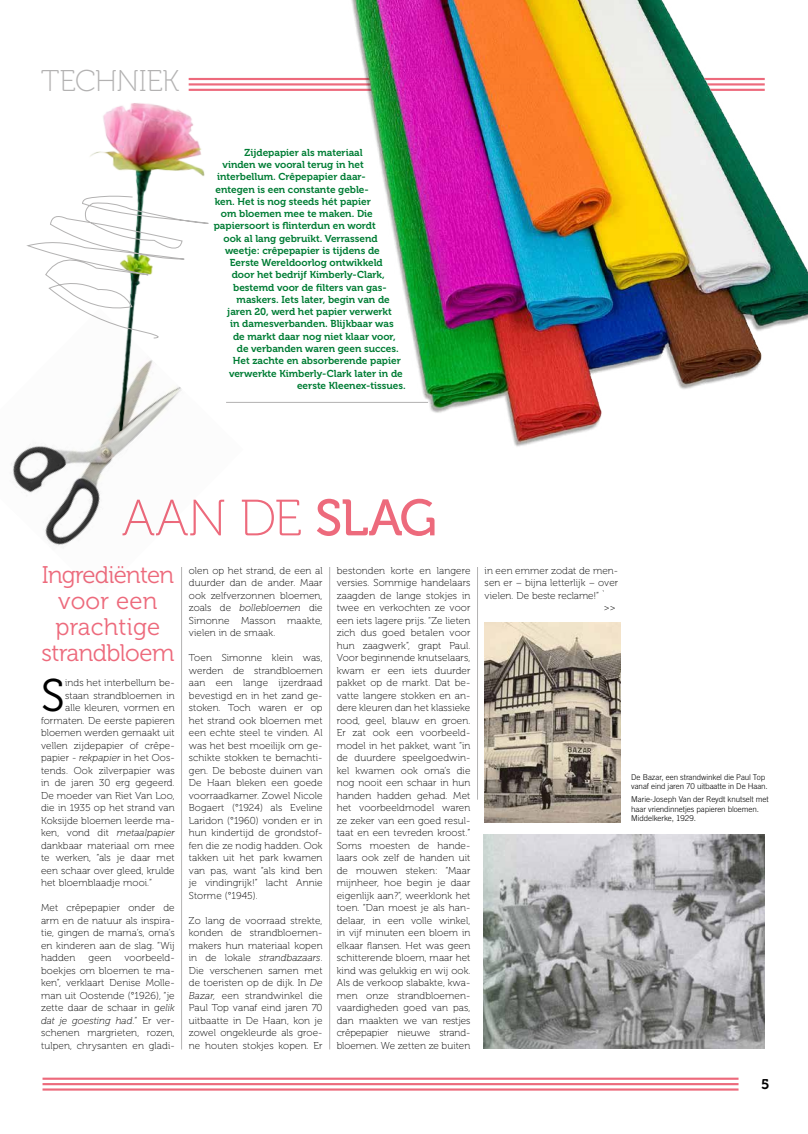
<style>
.page{position:relative;width:808px;height:1134px;background:#fff}
.page>*{position:absolute;margin:0;border:0;box-sizing:border-box;transform-origin:0 0}
.t1{font:51px "Museo 100";color:#ed6a7c}
.t2{font:45.6px "Museo 300";color:#000}
.t3{font:30px "Museo 100";letter-spacing:-.02em;color:#b3b2b2}
.t4{font:24px/26px "Museo 300";letter-spacing:-.02em;color:#ed6a7c;text-align:center}
.t5{font:14px "Museo 700";color:#000}
.t6{font:10px/12.5px "Museo 100";letter-spacing:.01em;color:#000;text-align:justify}
.t7{font:10px "Museo 700";color:#007d35}
.t8{font:italic 10px "Museo 100";letter-spacing:.01em;color:#000}
.t9{font:300 8px/9.6px "Trade Gothic";letter-spacing:-.01em;color:#000}
.s1{font-family:"Museo 500"}
.s2{font-style:italic}
.s3{font-style:normal}
</style>
<div class="page">
<hr style="left:43px;top:1078px;width:695px;height:2px;background:#ed6a7c">
<hr style="left:43px;top:1083px;width:695px;height:2px;background:#ed6a7c">
<hr style="left:43px;top:1088px;width:695px;height:3px;background:#ed6a7c">
<hr style="left:189px;top:78px;width:576px;height:2px;background:#ed6a7c">
<hr style="left:189px;top:83px;width:576px;height:3px;background:#ed6a7c">
<hr style="left:189px;top:89px;width:576px;height:2px;background:#ed6a7c">
<img style="left:349px;top:0;width:459px;height:447px">
<img style="left:90px;top:83px;width:130px;height:113px">
<svg style="left:26px;top:196px;width:183px;height:112px"></svg>
<img style="left:11px;top:308px;width:171px;height:238px">
<hr style="left:181px;top:567px;width:1px;height:482px;background:#b3b2b2">
<hr style="left:329px;top:567px;width:1px;height:482px;background:#b3b2b2">
<hr style="left:226px;top:402px;width:202px;height:1px;background:#b3b2b2">
<hr style="left:477px;top:567px;width:1px;height:233px;background:#b3b2b2">
<img style="left:483px;top:835px;width:282px;height:214px">
<img style="left:485px;top:623px;width:135px;height:200px">
<h3 class="t3" style="left:41px;top:65px;width:140px">TECHNIEK</h3>
<p class="t7" style="left:244px;top:147px;width:120px">Zijdepapier als materiaal</p>
<p class="t7" style="left:223px;top:159px;width:143px">vinden we vooral terug in het</p>
<p class="t7" style="left:217px;top:171px;width:150px">interbellum. Crêpepapier daar-</p>
<p class="t7" style="left:215px;top:184px;width:155px">entegen is een constante geble-</p>
<p class="t7" style="left:215px;top:196px;width:158px">ken. Het is nog steeds hét papier</p>
<p class="t7" style="left:221px;top:208px;width:153px">om bloemen mee te maken. Die</p>
<p class="t7" style="left:214px;top:220px;width:164px">papiersoort is flinterdun en wordt</p>
<p class="t7" style="left:224px;top:233px;width:156px">ook al lang gebruikt. Verrassend</p>
<p class="t7" style="left:225px;top:245px;width:156px">weetje: crêpepapier is tijdens de</p>
<p class="t7" style="left:230px;top:257px;width:154px">Eerste Wereldoorlog ontwikkeld</p>
<p class="t7" style="left:232px;top:269px;width:155px">door het bedrijf Kimberly-Clark,</p>
<p class="t7" style="left:233px;top:282px;width:155px">bestemd voor de filters van gas-</p>
<p class="t7" style="left:237px;top:294px;width:155px">maskers. Iets later, begin van de</p>
<p class="t7" style="left:227px;top:306px;width:166px">jaren 20, werd het papier verwerkt</p>
<p class="t7" style="left:230px;top:318px;width:165px">in damesverbanden. Blijkbaar was</p>
<p class="t7" style="left:233px;top:331px;width:164px">de markt daar nog niet klaar voor,</p>
<p class="t7" style="left:237px;top:343px;width:163px">de verbanden waren geen succes.</p>
<p class="t7" style="left:233px;top:355px;width:170px">Het zachte en absorberende papier</p>
<p class="t7" style="left:229px;top:367px;width:175px">verwerkte Kimberly-Clark later in de</p>
<p class="t7" style="left:297px;top:380px;width:110px">eerste Kleenex-tissues.</p>
<h1 class="t1" style="left:122px;top:491px;width:317px">AAN DE <span class="s1">SLAG</span></h1>
<h3 class="t4" style="left:41px;top:562px;width:134px">Ingrediënten voor een prachtige strandbloem</h3>
<h2 class="t2" style="left:41px;top:671px;width:25px">S</h2>
<p class="t6" style="left:65px;top:677px;width:111px">inds het interbellum be-</p>
<p class="t6" style="left:189px;top:564px;width:135px">olen op het strand, de een al duurder dan de ander. Maar ook zelfverzonnen bloemen, zoals de <span class="s2">bollebloemen</span> die Simonne Masson maakte, vielen in de smaak.</p>
<p class="t6" style="left:189px;top:652px;width:135px">Toen Simonne klein was, werden de strandbloemen aan een lange ijzerdraad bevestigd en in het zand ge&shy;stoken. Toch waren er op het strand ook bloemen met een echte steel te vinden. Al was het best moeilijk om ge&shy;schikte stokken te bemachti&shy;gen. De beboste duinen van De Haan bleken een goede voorraadkamer. Zowel Nicole Bogaert (°1924) als Eveline Laridon (°1960) vonden er in hun kindertijd de grondstof&shy;fen die ze nodig hadden. Ook takken uit het park kwamen van pas, want “als kind ben je vindingrijk!” lacht Annie Storme (°1945).</p>
<p class="t6" style="left:189px;top:914px;width:135px">Zo lang de voorraad strekte, konden de strandbloemen&shy;makers hun materiaal kopen in de lokale <span class="s2">strandbazaars</span>.<br>Die verschenen samen met de toeristen op de dijk. In <span class="s2">De Bazar,</span> een strandwinkel die Paul Top vanaf eind jaren 70 uitbaatte in De Haan, kon je zowel ongekleurde als groe&shy;ne houten stokjes kopen. Er</p>
<p class="t6" style="left:337px;top:564px;width:135px">bestonden korte en langere versies. Sommige handelaars zaagden de lange stokjes in twee en verkochten ze voor een iets lagere prijs. “Ze lieten zich dus goed betalen voor hun zaagwerk”, grapt Paul.<br>Voor beginnende knutselaars, kwam er een iets duurder pakket op de markt. Dat be&shy;vatte langere stokken en an&shy;dere kleuren dan het klassieke rood, geel, blauw en groen.<br>Er zat ook een voorbeeld&shy;model in het pakket, want “in de duurdere speelgoedwin&shy;kel kwamen ook oma’s die nog nooit een schaar in hun handen hadden gehad. Met het voorbeeldmodel waren ze zeker van een goed resul&shy;taat en een tevreden kroost.” Soms moesten de hande&shy;laars ook zelf de handen uit de mouwen steken: “Maar mijnheer, hoe begin je daar eigenlijk aan?”, weerklonk het toen. “Dan moest je als han&shy;delaar, in een volle winkel, in vijf minuten een bloem in elkaar flansen. Het was geen schitterende bloem, maar het kind was gelukkig en wij ook.<br>Als de verkoop slabakte, kwa&shy;men onze strandbloemen&shy;vaardigheden goed van pas, dan maakten we van restjes crêpepapier nieuwe strand&shy;bloemen. We zetten ze buiten</p>
<p class="t6" style="left:485px;top:564px;width:135px">in een emmer zodat de men&shy;sen er – bijna letterlijk – over vielen. De beste reclame!” `</p>
<p class="t6" style="left:604px;top:602px;width:13px">&gt;&gt;</p>
<p class="t6" style="left:65px;top:689px;width:111px">staan strandbloemen in</p>
<p class="t6" style="left:65px;top:702px;width:111px">alle kleuren, vormen en</p>
<p class="t6" style="left:41px;top:714px;width:135px">formaten. De eerste papieren</p>
<p class="t6" style="left:41px;top:727px;width:135px">bloemen werden gemaakt uit</p>
<p class="t6" style="left:41px;top:739px;width:135px">vellen zijdepapier of crêpe-</p>
<p class="t6" style="left:41px;top:752px;width:135px">papier - <span class="s2">rekpapier</span> in het Oos-</p>
<p class="t6" style="left:41px;top:764px;width:135px">tends. Ook zilverpapier was</p>
<p class="t6" style="left:41px;top:777px;width:135px">in de jaren 30 erg gegeerd.</p>
<p class="t6" style="left:41px;top:789px;width:135px">De moeder van Riet Van Loo,</p>
<p class="t6" style="left:41px;top:802px;width:135px">die in 1935 op het strand van</p>
<p class="t6" style="left:41px;top:814px;width:135px">Koksijde bloemen leerde ma-</p>
<p class="t8" style="left:41px;top:827px;width:135px"><span class="s3">ken, vond dit</span> metaalpapier</p>
<p class="t6" style="left:41px;top:839px;width:135px">dankbaar materiaal om mee</p>
<p class="t6" style="left:41px;top:852px;width:135px">te werken, “als je daar met</p>
<p class="t6" style="left:41px;top:864px;width:135px">een schaar over gleed, krulde</p>
<p class="t6" style="left:41px;top:877px;width:113px">het bloemblaadje mooi.”</p>
<p class="t6" style="left:41px;top:902px;width:135px">Met crêpepapier onder de arm en de natuur als inspira&shy;tie, gingen de mama’s, oma’s en kinderen aan de slag. “Wij hadden</p>
<p class="t6" style="left:41px;top:952px;width:135px;text-indent:84px">voorbeeld&shy;boekjes om bloemen te ma&shy;ken”, verklaart Denise Molle&shy;man uit Oostende (°1926), “je zette daar de schaar in g<span class="s2">elik dat je goesting had</span>.” Er ver&shy;schenen margrieten, rozen, tulpen, chrysanten en gladi-</p>
<p class="t6" style="left:89px;top:952px;width:24px">geen</p>
<p class="t9" style="left:631px;top:772px;width:138px">De Bazar, een strandwinkel die Paul Top vanaf eind jaren 70 uitbaatte in De Haan.</p>
<p class="t9" style="left:631px;top:794px;width:139px">Marie-Joseph Van der Reydt knutselt met haar vriendinnetjes papieren bloemen.<br>Middelkerke, 1929.</p>
<h3 class="t5" style="left:761px;top:1077px;width:10px">5</h3>
</div>
